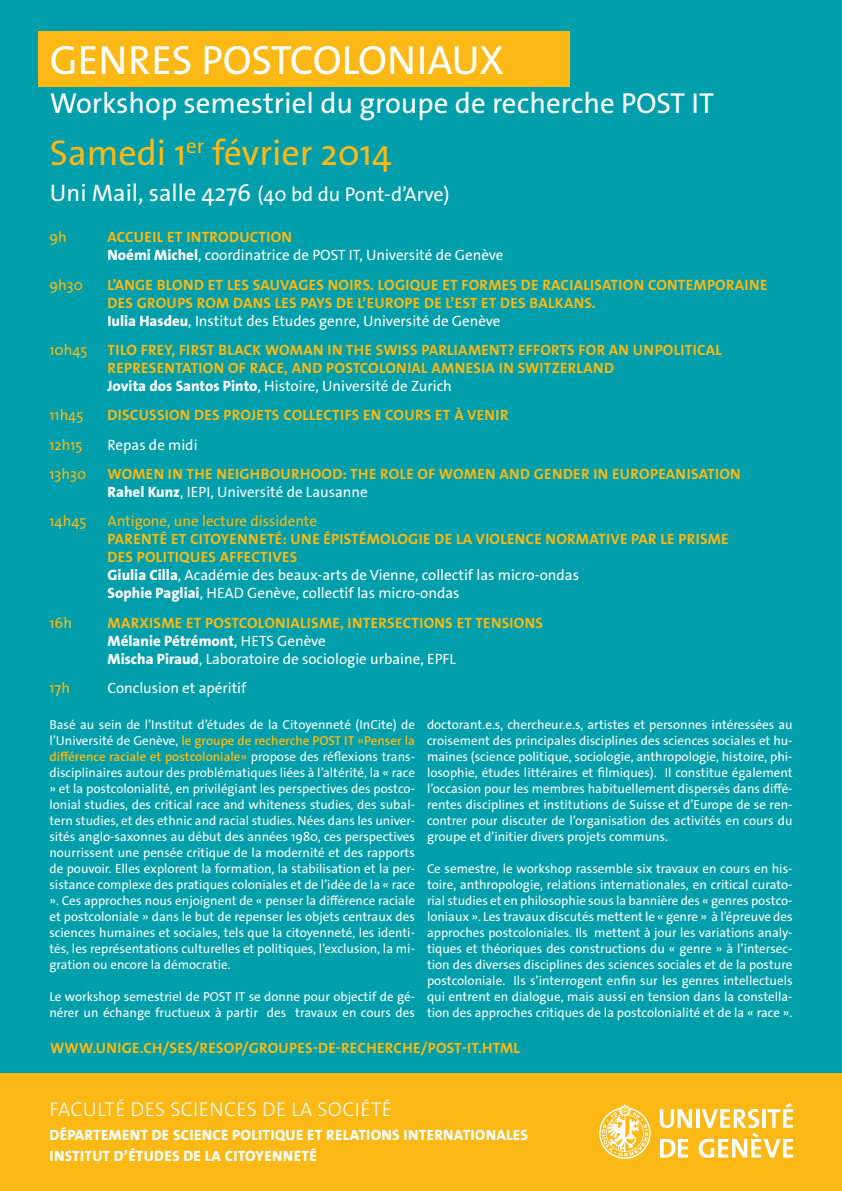
<style>
.page{position:relative;width:842px;height:1191px;background:#009fab}
.page>*{position:absolute;margin:0;border:0;box-sizing:border-box;transform-origin:0 0}
.t1{font:41px "The Sans Os F";color:#fff}
.t2{font:36px "The Sans Os F";color:#fcb814}
.t3{font:29px "The Sans Os F";color:#fff}
.t4{font:20px "The Sans Os F";color:#fff}
.t5{font:300 20px "The Sans Os F";letter-spacing:.02em;color:#fff}
.t6{font:700 15px/18px "The Sans Os F";letter-spacing:.02em;color:#fcb814}
.t7{font:15px/18px "The Sans Os F";color:#fff}
.t8{font:800 15px/20.8px "The Sans Os F";letter-spacing:.02em;color:#fff}
.t9{font:15px "The Sans Os F";color:#fcb814}
.t10{font:13px/16px "The Sans Os F";color:#fff;text-align:justify}
.s1{font-size:24px}
.s2{font-weight:700;color:#fcb814}
.s3{font-weight:800}
.s4{font-weight:800;color:#fff}
.s5{font-weight:400;color:#fff}
.s6{font-weight:600;color:#fcb814}
</style>
<div class="page">
<div style="left:0;top:1073px;width:842px;height:118px;background:#fcb814"></div>
<svg style="left:599px;top:1104px;width:52px;height:55px"></svg>
<svg style="left:660px;top:1109px;width:32px;height:19px"></svg>
<hr style="left:696px;top:1109px;width:3px;height:18px;background:#fff">
<svg style="left:660px;top:1138px;width:28px;height:19px"></svg>
<svg style="left:698px;top:1103px;width:95px;height:54px"></svg>
<div style="left:38px;top:31px;width:532px;height:55px;background:#fcb814"></div>
<h1 class="t1" style="left:50px;top:34px;width:455px">GENRES POSTCOLONIAUX</h1>
<h3 class="t3" style="left:50px;top:85px;width:665px">Workshop semestriel du groupe de recherche POST IT</h3>
<h2 class="t2" style="left:50px;top:130px;width:343px">Samedi 1<sup>er</sup> février 2014</h2>
<h3 class="t4" style="left:50px;top:181px;width:401px"><span class="s1">Uni Mail, salle 4276</span> (40 bd du Pont-d’Arve)</h3>
<p class="t9" style="left:49px;top:227px;width:19px">9h</p>
<p class="t7" style="left:107px;top:228px;width:398px"><span class="s2">ACCUEIL ET I NTRODUCTION<br></span><span class="s3">Noémi Michel</span>, coordinatrice de POST IT, Université de Genève</p>
<p class="t9" style="left:49px;top:275px;width:35px">9h30</p>
<p class="t6" style="left:107px;top:276px;width:662px">L’ANGE BLOND ET LES SAUVAGES NOIRS. LOGIQUE ET FORMES DE RACIALISATION CONTEMPORAINE<br>DES GROUPS ROM DANS LES PAYS DE L’EUROPE DE L’EST ET DES BALKANS.<br><span class="s4">Iulia Hasdeu</span><span class="s5">, Institut des Etudes genre, Université de Genève</span></p>
<p class="t9" style="left:49px;top:340px;width:40px">10h45</p>
<p class="t6" style="left:107px;top:341px;width:616px">TILO FREY, FIRST BLACK WOMAN IN THE SWISS PARLIAMENT? EFFORTS FOR AN UNPOLITICAL<br>REPRESENTATION OF RACE, AND POSTCOLONIAL AMNESIA IN SWITZERLAND<br><span class="s4">Jovita dos Santos Pinto</span><span class="s5">, Histoire, Université de Zurich</span></p>
<p class="t9" style="left:50px;top:405px;width:35px">11h45</p>
<p class="t6" style="left:108px;top:406px;width:403px">DISCUSSION DES PROJETS COLLECTIFS EN COURS ET À VENIR</p>
<p class="t9" style="left:50px;top:435px;width:34px">12h15</p>
<p class="t7" style="left:108px;top:436px;width:92px">Repas de midi</p>
<p class="t9" style="left:50px;top:464px;width:38px">13h30</p>
<p class="t6" style="left:108px;top:465px;width:635px">WOMEN IN THE N EIGHBOURHOOD: THE ROLE OF WOMEN AND GENDER IN EUROPEANISATION<br><span class="s4">Rahel Kunz</span><span class="s5">, IEPI, Université de Lausanne</span></p>
<p class="t9" style="left:50px;top:511px;width:39px">14h45</p>
<p class="t9" style="left:108px;top:511px;width:211px">Antigone, une lecture dissidente</p>
<p class="t6" style="left:108px;top:530px;width:623px">PARENTÉ ET CITOYENNETÉ: UNE ÉPISTÉMOLOGIE DE LA VIOLENCE NORMATIVE PAR LE PRISME DES POLITIQUES AFFECTIVES<br><span class="s4">Giulia Cilla</span><span class="s5">, Académie des beaux-arts de Vienne, collectif las micro-ondas<br></span><span class="s4">Sophie Pagliai</span><span class="s5">, HEAD Genève, collectif las micro-ondas</span></p>
<p class="t9" style="left:50px;top:613px;width:24px">16h</p>
<p class="t6" style="left:108px;top:614px;width:437px">MARXISME ET POSTCOLONIALISME, INTERSECTIONS ET TENSIONS<br><span class="s4">Mélanie Pétrémont</span><span class="s5">, HETS Genève<br></span><span class="s4">Mischa Piraud</span><span class="s5">, Laboratoire de sociologie urbaine, EPFL</span></p>
<p class="t9" style="left:50px;top:678px;width:22px">17h</p>
<p class="t7" style="left:108px;top:679px;width:140px">Conclusion et apéritif</p>
<p class="t10" style="left:49px;top:717px;width:367px">Basé au sein de l’Institut d’études de la Citoyenneté (InCite) de l’Université de Genève, <span class="s6">le groupe de recherche POST IT «Penser la différence raciale et postcoloniale»</span> propose des réflexions trans&shy;disciplinaires autour des problématiques liées à l’altérité, la « race » et la postcolonialité, en privilégiant les perspectives des postco&shy;lonial studies, des critical race and whiteness studies, des subal&shy;tern studies, et des ethnic and racial studies. Nées dans les univer&shy;sités anglo-saxonnes au début des années 1980, ces perspectives nourrissent une pensée critique de la modernité et des rapports de pouvoir. Elles explorent la formation, la stabilisation et la per&shy;sistance complexe des pratiques coloniales et de l’idée de la « race ». Ces approches nous enjoignent de « penser la différence raciale et postcoloniale » dans le but de repenser les objets centraux des sciences humaines et sociales, tels que la citoyenneté, les identi&shy;tés, les représentations culturelles et politiques, l’exclusion, la mi&shy;gration ou encore la démocratie.</p>
<p class="t10" style="left:49px;top:989px;width:367px">Le workshop semestriel de POST IT se donne pour objectif de gé&shy;nérer un échange fructueux à partir des travaux en cours des</p>
<p class="t10" style="left:427px;top:717px;width:367px">doctorant.e.s, chercheur.e.s, artistes et personnes intéressées au croisement des principales disciplines des sciences sociales et hu&shy;maines (science politique, sociologie, anthropologie, histoire, phi&shy;losophie, études littéraires et filmiques). Il constitue également l’occasion pour les membres habituellement dispersés dans diffé&shy;rentes disciplines et institutions de Suisse et d’Europe de se ren&shy;contrer pour discuter de l’organisation des activités en cours du groupe et d’initier divers projets communs.</p>
<p class="t10" style="left:427px;top:861px;width:367px">Ce semestre, le workshop rassemble six travaux en cours en his&shy;toire, anthropologie, relations internationales, en critical curato&shy;rial studies et en philosophie sous la bannière des « genres postco&shy;loniaux ». Les travaux discutés mettent le « genre » à l’épreuve des approches postcoloniales. Ils mettent à jour les variations analy&shy;tiques et théoriques des constructions du « genre » à l’intersec&shy;tion des diverses disciplines des sciences sociales et de la posture postcoloniale. Ils s’interrogent enfin sur les genres intellectuels qui entrent en dialogue, mais aussi en tension dans la constella&shy;tion des approches critiques de la postcolonialité et de la « race ».</p>
<p class="t6" style="left:50px;top:1039px;width:471px">WWW.UNIGE.CH/SES/RESOP/GROUPES-DE-RECHERCHE/POST-IT.HTML</p>
<h3 class="t5" style="left:50px;top:1096px;width:344px">FACULTÉ DES SCIENCES DE LA SOCIÉTÉ</h3>
<p class="t8" style="left:50px;top:1124px;width:479px">Département de sci ence politique et relations internationales<br>Institut d’études de la Citoyenn eté</p>
</div>
